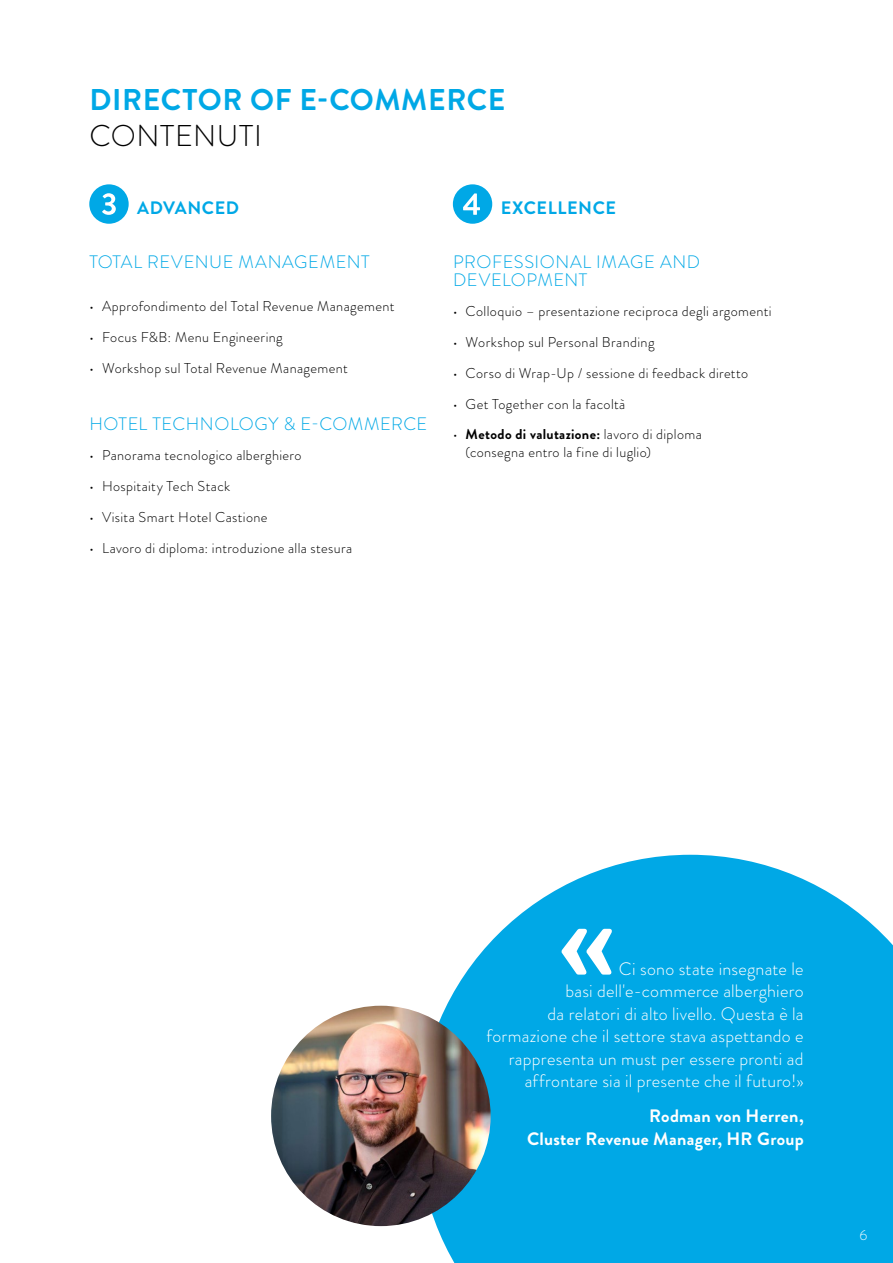
<style>
.page{position:relative;width:893px;height:1263px;background:#fff}
.page>*{position:absolute;margin:0;border:0;box-sizing:border-box;transform-origin:0 0}
.titel_bold{font:700 30px "Brandon Grotesque";letter-spacing:.02em;color:#00a8e6}
.titel_light{font:300 30px "Brandon Grotesque";letter-spacing:.025em;color:#000}
._02_Avenir_13{font:300 18px/22.5px "Brandon Grotesque";letter-spacing:.015em;color:#fff;text-align:right}
.untertitel_bvr{font:300 18px/18px "Brandon Grotesque";letter-spacing:.035em;color:#00a8e6}
._02_Avenir_13-2{font:700 18px/22.5px "Brandon Grotesque";letter-spacing:.015em;color:#fff;text-align:right}
.untertitel_bvr-2{font:700 18px "Brandon Grotesque";letter-spacing:.03em;color:#00a8e6}
.t1{font:300 14.25px/18px "Brandon Grotesque";letter-spacing:.025em;color:#000}
.untertitel_bvr-3{font:300 14.25px "Brandon Grotesque";color:#fff}
.s1{font-weight:700}
</style>
<div class="page">
<svg style="left:418px;top:855px;width:475px;height:408px;background:#1eb2e8"></svg>
<svg style="left:561px;top:929px;width:51px;height:45px"></svg>
<img style="left:271px;top:1006px;width:220px;height:220px;border-radius:110px">
<div style="left:89px;top:184px;width:40px;height:40px;background:#00a8e6;border-radius:50%"></div>
<svg style="left:102px;top:193px;width:14px;height:22px"></svg>
<div style="left:453px;top:184px;width:39px;height:40px;background:#00a8e6;border-radius:50%"></div>
<svg style="left:463px;top:193px;width:17px;height:22px"></svg>
<p class="titel_bold" style="left:90px;top:79px;width:417px">DIRECTOR OF E-COMMERCE</p>
<p class="titel_light" style="left:90px;top:115px;width:174px">CONTENUTI</p>
<p class="untertitel_bvr-2" style="left:137px;top:195px;width:103px">ADVANCED</p>
<p class="untertitel_bvr" style="left:89px;top:252px;width:282px">TOTAL REVENUE MANAGEMENT</p>
<p class="t1" style="left:89px;top:297px;width:307px">• Approfondimento del Total Revenue Management</p>
<p class="t1" style="left:89px;top:328px;width:195px">• Focus F&amp;B: Menu Engineering</p>
<p class="t1" style="left:89px;top:359px;width:260px">• Workshop sul Total Revenue Management</p>
<p class="untertitel_bvr" style="left:89px;top:414px;width:339px">HOTEL TECHNOLOGY &amp; E-COMMERCE</p>
<p class="t1" style="left:89px;top:447px;width:214px">• Panorama tecnologico alberghiero</p>
<p class="t1" style="left:89px;top:477px;width:142px">• Hospitaity Tech Stack</p>
<p class="t1" style="left:89px;top:508px;width:180px">• Visita Smart Hotel Castione</p>
<p class="t1" style="left:89px;top:539px;width:264px">• Lavoro di diploma: introduzione alla stesura</p>
<p class="untertitel_bvr-2" style="left:501px;top:195px;width:117px">EXCELLENCE</p>
<p class="untertitel_bvr" style="left:453px;top:252px;width:249px">PROFESSIONAL IMAGE AND<br>DEVELOPMENT</p>
<p class="t1" style="left:453px;top:303px;width:320px">• Colloquio – presentazione reciproca degli argomenti</p>
<p class="t1" style="left:453px;top:333px;width:203px">• Workshop sul Personal Branding</p>
<p class="t1" style="left:453px;top:364px;width:297px">• Corso di Wrap-Up / sessione di feedback diretto</p>
<p class="t1" style="left:453px;top:395px;width:174px">• Get Together con la facoltà</p>
<p class="t1" style="left:466px;top:426px;width:238px;text-indent:-13px">• <span class="s1">Metodo di valutazione:</span> lavoro di diploma (consegna entro la fine di luglio)</p>
<p class="_02_Avenir_13" style="left:487px;top:957px;width:319px">Ci sono state insegnate le<br>basi dell'e-commerce alberghiero<br>da relatori di alto livello. Questa è la formazione che il settore stava aspettando e rappresenta un must per essere pronti ad affrontare sia il presente che il futuro!»</p>
<p class="_02_Avenir_13-2" style="left:527px;top:1105px;width:278px">Rodman von Herren,<br>Cluster Revenue Manager, HR Group</p>
<p class="untertitel_bvr-3" style="left:860px;top:1225px;width:9px">6</p>
</div>
